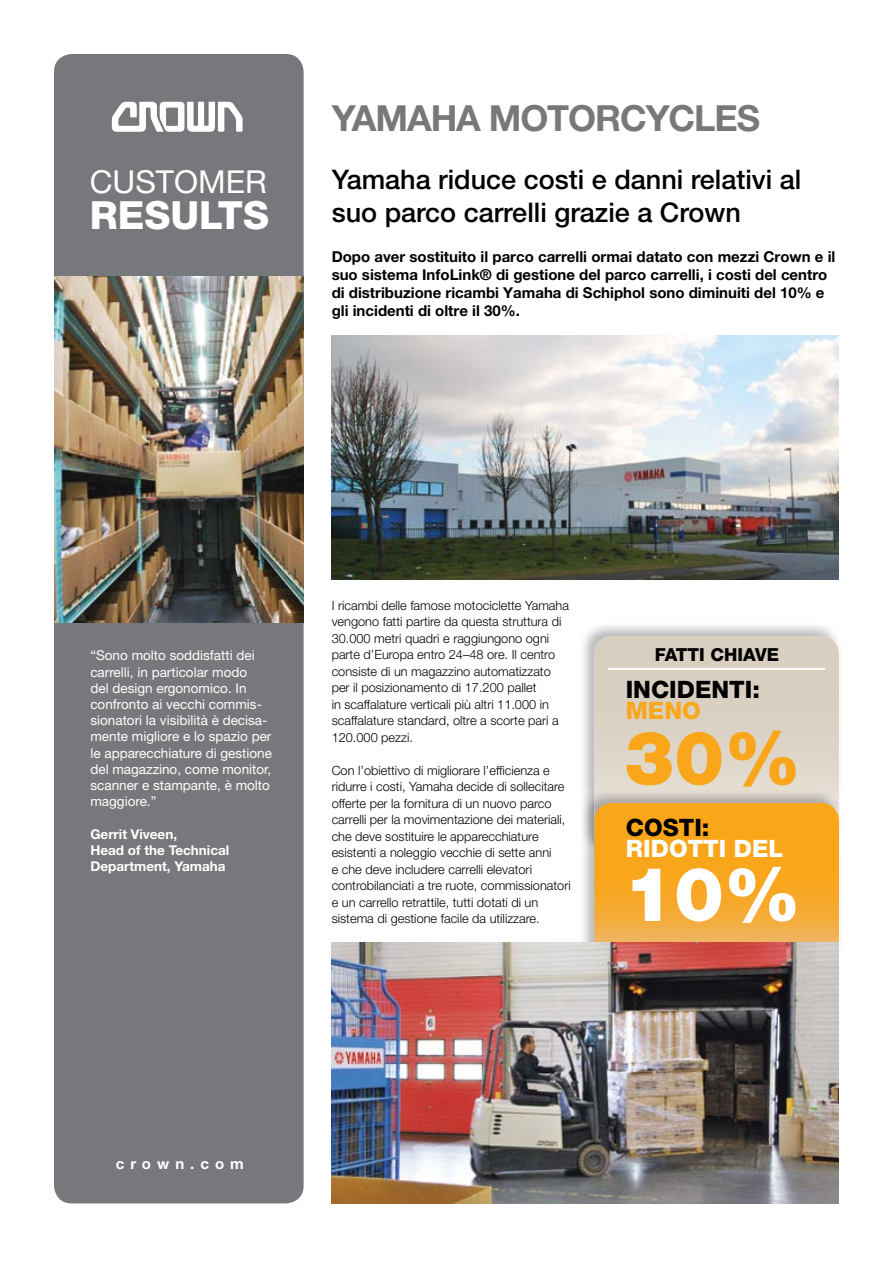
<style>
.page{position:relative;width:893px;height:1263px;background:#fff}
.page>*{position:absolute;margin:0;border:0;box-sizing:border-box;transform-origin:0 0}
.t1{font:900 75px "Helvetica Neue LT Std";color:#faa61a}
.t2{font:900 75px "Helvetica Neue LT Std";color:#fff}
.t3{font:60px "Crownlogo";color:#fff}
.t4{font:800 38.85px "Helvetica Neue LT Std";color:#fff}
.t5{font:700 36px "Helvetica Neue LT Std";letter-spacing:-.03em;color:#77787b}
.t6{font:31.65px "Helvetica Neue LT Std";color:#fff}
.t7{font:500 27px/32.4px "Helvetica Neue LT Std";color:#000}
.t8{font:800 24px "Helvetica Neue LT Pro";color:#000}
.t9{font:800 24px "Helvetica Neue LT Pro";color:#fff}
.t10{font:800 24px "Helvetica Neue LT Pro";color:#faa61a}
.t11{font:800 18px "Helvetica Neue LT Pro";color:#000}
.t12{font:700 15px/18px "Helvetica Neue LT Pro";color:#000}
.t13{font:700 15px "Helvetica Neue LT Std";letter-spacing:.4em;color:#fff}
.t14{font:13.5px/16.2px "Helvetica Neue LT Std";color:#fff}
.t15{font:700 13.5px/16.2px "Helvetica Neue LT Std";color:#fff}
.t16{font:300 12.75px/16.5px "Helvetica Neue LT Std";color:#000}
</style>
<div class="page">
<div style="left:54px;top:54px;width:250px;height:1149px;background:#77787b;border-radius:18px"></div>
<svg style="left:594px;top:636px;width:245px;height:153px;background:#dad2c4"></svg>
<img style="left:581px;top:789px;width:260px;height:67px">
<img style="left:594px;top:789px;width:245px;height:14px">
<svg style="left:594px;top:803px;width:245px;height:139px;background:#f7a828"></svg>
<hr style="left:608px;top:668px;width:217px;height:2px;background:#fff">
<img style="left:332px;top:336px;width:507px;height:243px">
<img style="left:332px;top:942px;width:507px;height:261px">
<img style="left:54px;top:276px;width:250px;height:346px">
<h2 class="t3" style="left:109px;top:76px;width:143px">C</h2>
<h3 class="t6" style="left:90px;top:163px;width:178px">CUSTOMER</h3>
<h3 class="t4" style="left:90px;top:192px;width:181px">RESULTS</h3>
<h3 class="t5" style="left:332px;top:96px;width:430px">YAMAHA MOTORCYCLES</h3>
<h3 class="t7" style="left:332px;top:163px;width:471px">Yamaha riduce costi e danni relativi al suo parco carrelli grazie a Crown</h3>
<p class="t12" style="left:332px;top:247px;width:505px">Dopo aver sostituito il parco carrelli ormai datato con mezzi Crown e il suo sistema InfoLink® di gestione del parco carrelli, i costi del centro di distribuzione ricambi Yamaha di Schiphol sono diminuiti del 10% e gli incidenti di oltre il 30%.</p>
<p class="t14" style="left:90px;top:647px;width:183px">“Sono molto soddisfatti dei carrelli, in particolar modo<br>del design ergonomico. In confronto ai vecchi commis&shy;sionatori la visibilità è decisa&shy;mente migliore e lo spazio per le apparecchiature di gestione del magazzino, come monitor, scanner e stampante, è molto maggiore.”</p>
<p class="t15" style="left:90px;top:825px;width:140px">Gerrit Viveen,<br>Head of the Technical<br>Department, Yamaha</p>
<p class="t16" style="left:332px;top:597px;width:239px">I ricambi delle famose motociclette Yamaha vengono fatti partire da questa struttura di 30.000 metri quadri e raggiungono ogni parte d’Europa entro 24–48 ore. Il centro consiste di un magazzino automatizzato per il posizionamento di 17.200 pallet<br>in scaffalature verticali più altri 11.000 in scaffalature standard, oltre a scorte pari a 120.000 pezzi.</p>
<p class="t16" style="left:332px;top:762px;width:241px">Con l’obiettivo di migliorare l’efficienza e ridurre i costi, Yamaha decide di sollecitare offerte per la fornitura di un nuovo parco carrelli per la movimentazione dei materiali, che deve sostituire le apparecchiature esistenti a noleggio vecchie di sette anni<br>e che deve includere carrelli elevatori controbilanciati a tre ruote, commissionatori e un carrello retrattile, tutti dotati di un sistema di gestione facile da utilizzare.</p>
<h3 class="t11" style="left:655px;top:644px;width:126px">FATTI CHIAVE</h3>
<h3 class="t8" style="left:626px;top:675px;width:136px">INCIDENTI:</h3>
<h3 class="t10" style="left:626px;top:696px;width:77px">MENO</h3>
<h1 class="t1" style="left:624px;top:713px;width:178px">30%</h1>
<h3 class="t8" style="left:626px;top:813px;width:85px">COSTI:</h3>
<h3 class="t9" style="left:626px;top:834px;width:159px">RIDOTTI DEL</h3>
<h1 class="t2" style="left:624px;top:849px;width:178px">10%</h1>
<p class="t13" style="left:116px;top:1155px;width:129px">crown.com</p>
</div>
